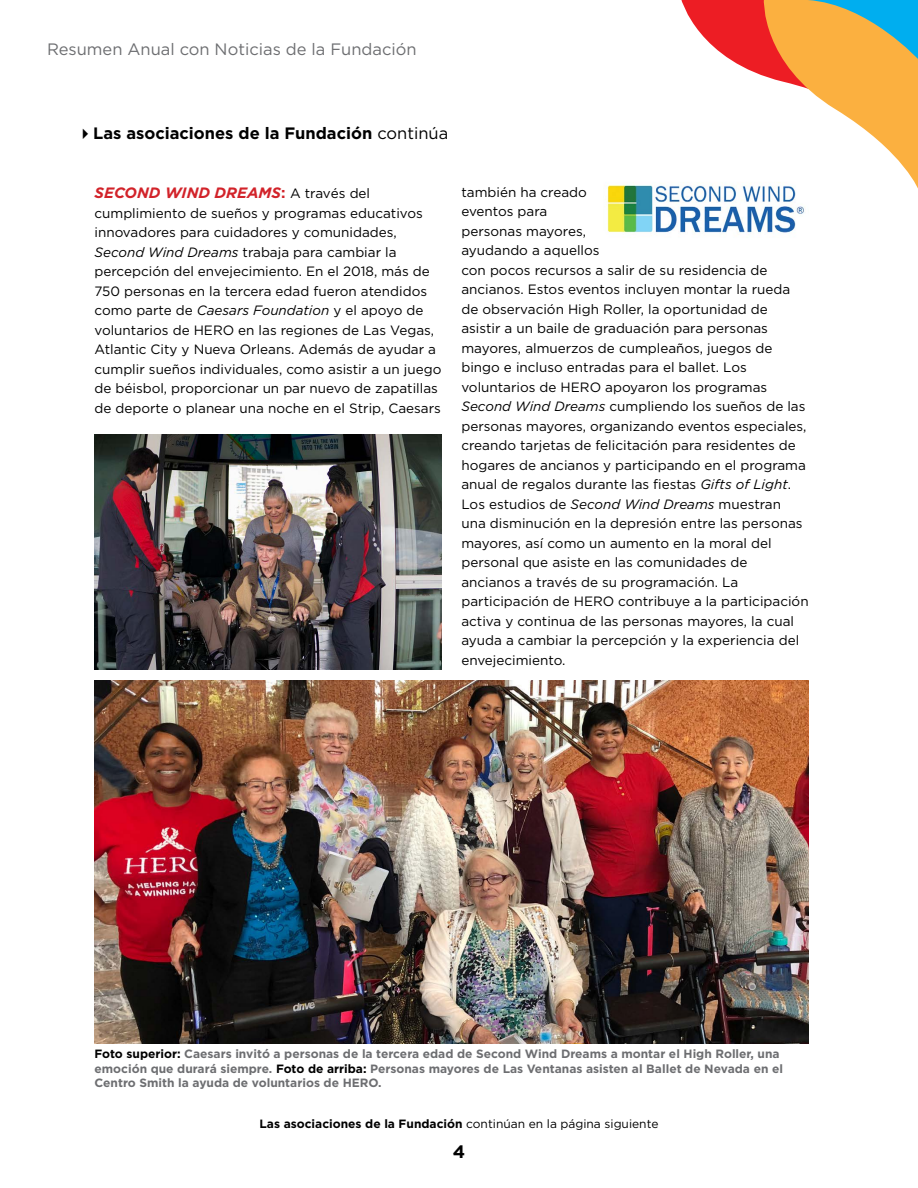
<style>
.page{position:relative;width:918px;height:1188px;background:#fff}
.page>*{position:absolute;margin:0;border:0;box-sizing:border-box;transform-origin:0 0}
.t1{font:700 18px "Gotham";color:#000}
.t2{font:700 16.5px "Gotham";color:#000}
.t3{font:16.5px "Gotham";color:#6d6e71}
.t4{font:italic 700 15px "Gotham";color:#d2232a}
.t5{font:13.5px/19.5px "Gotham";color:#000}
.t6{font:700 12px/14.4px "Gotham";color:#6d6e71}
.t7{font:700 12px "Gotham";color:#000}
.s1{font-weight:400}
.s2{font-style:normal}
.s3{font-weight:400;font-style:normal;font-size:13.5px;color:#000}
.s4{font-style:italic}
.s5{color:#000}
</style>
<div class="page">
<img style="left:94px;top:680px;width:715px;height:363px">
<svg style="left:681px;top:0;width:237px;height:189px"></svg>
<img style="left:94px;top:434px;width:348px;height:236px">
<img style="left:605px;top:177px;width:204px;height:61px">
<p class="t3" style="left:47px;top:40px;width:371px">Resumen Anual con Noticias de la Fundación</p>
<p class="t2" style="left:77px;top:123px;width:373px">✔Las asociaciones de la Fundación <span class="s1">continúa</span></p>
<p class="t4" style="left:94px;top:184px;width:277px">SECOND WIND DREAMS<span class="s2">:</span> <span class="s3">A través del</span></p>
<p class="t5" style="left:95px;top:203px;width:348px">cumplimiento de sueños y programas educativos innovadores para cuidadores y comunidades, <span class="s4">Second Wind Dreams</span> trabaja para cambiar la percepción del envejecimiento. En el 2018, más de 750 personas en la tercera edad fueron atendidos como parte de <span class="s4">Caesars Foundation</span> y el apoyo de voluntarios de HERO en las regiones de Las Vegas, Atlantic City y Nueva Orleans. Además de ayudar a cumplir sueños individuales, como asistir a un juego de béisbol, proporcionar un par nuevo de zapatillas de deporte o planear una noche en el Strip, Caesars</p>
<p class="t5" style="left:461px;top:182px;width:349px">también ha creado<br>eventos para<br>personas mayores,<br>ayudando a aquellos<br>con pocos recursos a salir de su residencia de ancianos. Estos eventos incluyen montar la rueda de observación High Roller, la oportunidad de asistir a un baile de graduación para personas mayores, almuerzos de cumpleaños, juegos de bingo e incluso entradas para el ballet. Los voluntarios de HERO apoyaron los programas <span class="s4">Second Wind Dreams</span> cumpliendo los sueños de las personas mayores, organizando eventos especiales, creando tarjetas de felicitación para residentes de hogares de ancianos y participando en el programa anual de regalos durante las fiestas <span class="s4">Gifts of Light</span>.<br>Los estudios de <span class="s4">Second Wind Dreams</span> muestran una disminución en la depresión entre las personas mayores, así como un aumento en la moral del personal que asiste en las comunidades de ancianos a través de su programación. La participación de HERO contribuye a la participación activa y continua de las personas mayores, la cual ayuda a cambiar la percepción y la experiencia del envejecimiento.</p>
<p class="t6" style="left:94px;top:1047px;width:690px"><span class="s5">Foto superior:</span> Caesars invitó a personas de la tercera edad de Second Wind Dreams a montar el High Roller, una emoción que durará siempre. <span class="s5">Foto de arriba:</span> Personas mayores de Las Ventanas asisten al Ballet de Nevada en el<br>Centro Smith la ayuda de voluntarios de HERO.</p>
<p class="t7" style="left:260px;top:1117px;width:400px">Las asociaciones de la Fundación <span class="s1">continúan en la página siguiente</span></p>
<h1 class="t1" style="left:453px;top:1141px;width:14px">4</h1>
</div>
